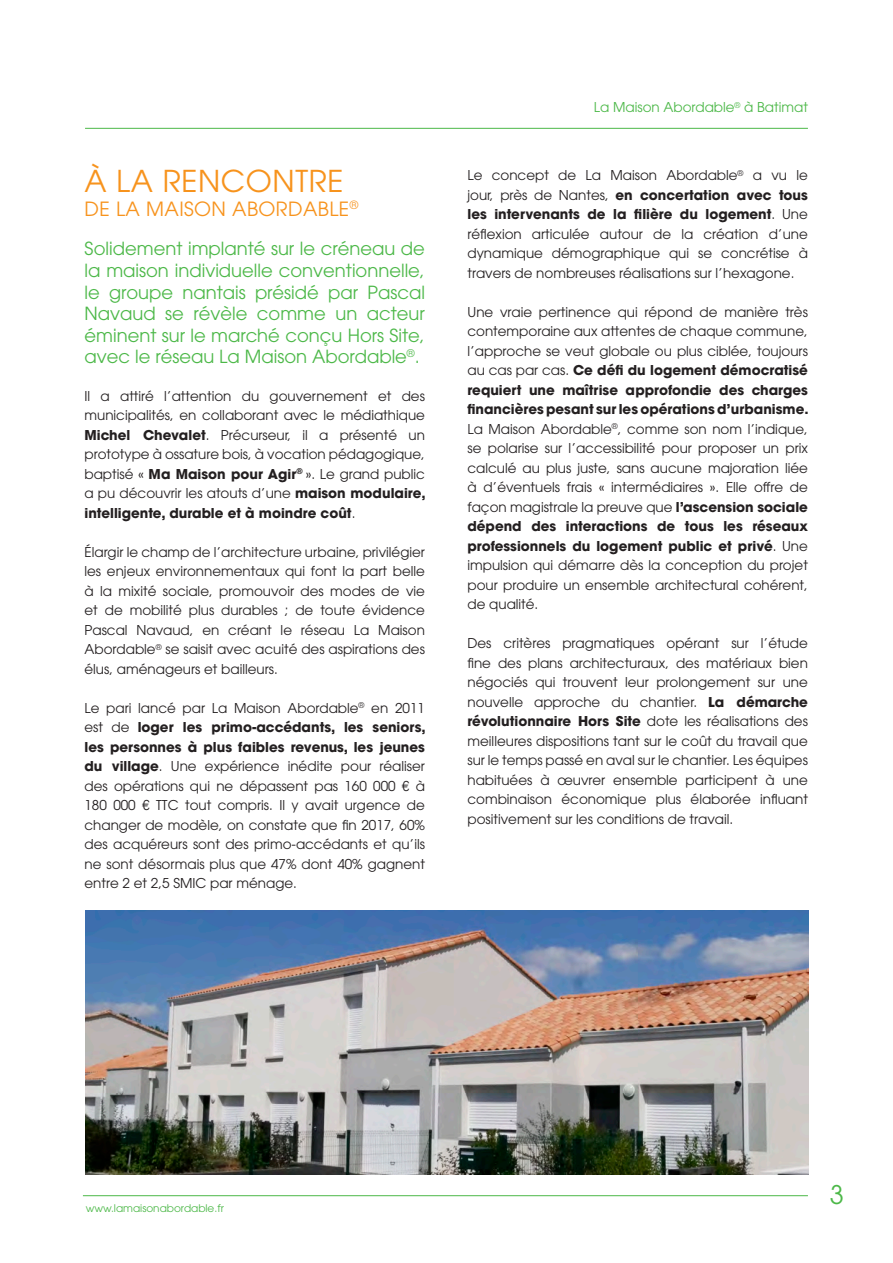
<style>
.page{position:relative;width:893px;height:1263px;background:#fff}
.page>*{position:absolute;margin:0;border:0;box-sizing:border-box;transform-origin:0 0}
.t1{font:30px "ITC Avant Garde Pro";letter-spacing:.02em;color:#f7931d}
.t2{font:25.5px "ITC Avant Garde Pro";color:#4cb848}
.t3{font:19.5px "ITC Avant Garde Pro";letter-spacing:.02em;color:#f7931d}
.t4{font:18px/21.6px "ITC Avant Garde Pro";color:#4cb848;text-align:justify}
.t5{font:13.5px/19.5px "ITC Avant Garde Pro";color:#231f20;text-align:justify}
.t6{font:13.5px "ITC Avant Garde Pro";color:#4cb848}
.t7{font:10.5px "ITC Avant Garde Pro";color:#4cb848}
.s1{font-weight:700}
</style>
<div class="page">
<img style="left:85px;top:910px;width:723px;height:265px">
<hr style="left:83px;top:1195px;width:725px;height:1px;background:#4cb848">
<hr style="left:85px;top:128px;width:723px;height:1px;background:#4cb848">
<p class="t1" style="left:85px;top:163px;width:261px">À LA RENCONTRE</p>
<p class="t3" style="left:85px;top:196px;width:275px">DE LA MAISON ABORDABLE<sup>®</sup></p>
<p class="t4" style="left:85px;top:238px;width:342px">Solidement implanté sur le créneau de la maison individuelle conventionnelle, le groupe nantais présidé par Pascal Navaud se révèle comme un acteur éminent sur le marché conçu Hors Site, avec le réseau La Maison Abordable<sup>®</sup>.</p>
<p class="t5" style="left:85px;top:386px;width:343px">Il a attiré l’attention du gouvernement et des municipalités, en collaborant avec le médiathique <span class="s1">Michel Chevalet</span>. Précurseur, il a présenté un prototype à ossature bois, à vocation pédagogique, baptisé « <span class="s1">Ma Maison pour Agir</span><sup>®</sup> ». Le grand public a pu découvrir les atouts d’une <span class="s1">maison modulaire, intelligente, durable et à moindre coût</span>.</p>
<p class="t5" style="left:85px;top:542px;width:342px">Élargir le champ de l’architecture urbaine, privilégier les enjeux environnementaux qui font la part belle à la mixité sociale, promouvoir des modes de vie et de mobilité plus durables ; de toute évidence Pascal Navaud, en créant le réseau La Maison Abordable<sup>®</sup> se saisit avec acuité des aspirations des élus, aménageurs et bailleurs.</p>
<p class="t5" style="left:85px;top:698px;width:343px">Le pari lancé par La Maison Abordable<sup>®</sup> en 2011 est de <span class="s1">loger les primo-accédants, les seniors, les personnes à plus faibles revenus, les jeunes du village</span>. Une expérience inédite pour réaliser des opérations qui ne dépassent pas 160 000 € à 180 000 € TTC tout compris. Il y avait urgence de changer de modèle, on constate que fin 2017, 60% des acquéreurs sont des primo-accédants et qu’ils ne sont désormais plus que 47% dont 40% gagnent entre 2 et 2,5 SMIC par ménage.</p>
<p class="t6" style="left:594px;top:99px;width:216px">La Maison Abordable<sup>®</sup> à Batimat</p>
<p class="t5" style="left:467px;top:165px;width:342px">Le concept de La Maison Abordable<sup>®</sup> a vu le jour, près de Nantes, <span class="s1">en concertation avec tous les intervenants de la filière du logement</span>. Une réflexion articulée autour de la création d’une dynamique démographique qui se concrétise à travers de nombreuses réalisations sur l’hexagone.</p>
<p class="t5" style="left:467px;top:302px;width:343px">Une vraie pertinence qui répond de manière très contemporaine aux attentes de chaque commune, l’approche se veut globale ou plus ciblée, toujours au cas par cas. <span class="s1">Ce défi du logement démocratisé requiert une maîtrise approfondie des charges financières pesant sur les opérations d’urbanisme.<br></span>La Maison Abordable<sup>®</sup>, comme son nom l’indique, se polarise sur l’accessibilité pour proposer un prix calculé au plus juste, sans aucune majoration liée à d’éventuels frais « intermédiaires ». Elle offre de façon magistrale la preuve que <span class="s1">l’ascension sociale dépend des interactions de tous les réseaux professionnels du logement public et privé</span>. Une impulsion qui démarre dès la conception du projet pour produire un ensemble architectural cohérent, de qualité.</p>
<p class="t5" style="left:467px;top:633px;width:342px">Des critères pragmatiques opérant sur l’étude fine des plans architecturaux, des matériaux bien négociés qui trouvent leur prolongement sur une nouvelle approche du chantier. <span class="s1">La démarche révolutionnaire Hors Site</span> dote les réalisations des meilleures dispositions tant sur le coût du travail que sur le temps passé en aval sur le chantier. Les équipes habituées à œuvrer ensemble participent à une combinaison économique plus élaborée influant positivement sur les conditions de travail.</p>
<p class="t7" style="left:86px;top:1201px;width:140px">www.lamaisonabordable.fr</p>
<h2 class="t2" style="left:830px;top:1179px;width:16px">3</h2>
</div>
